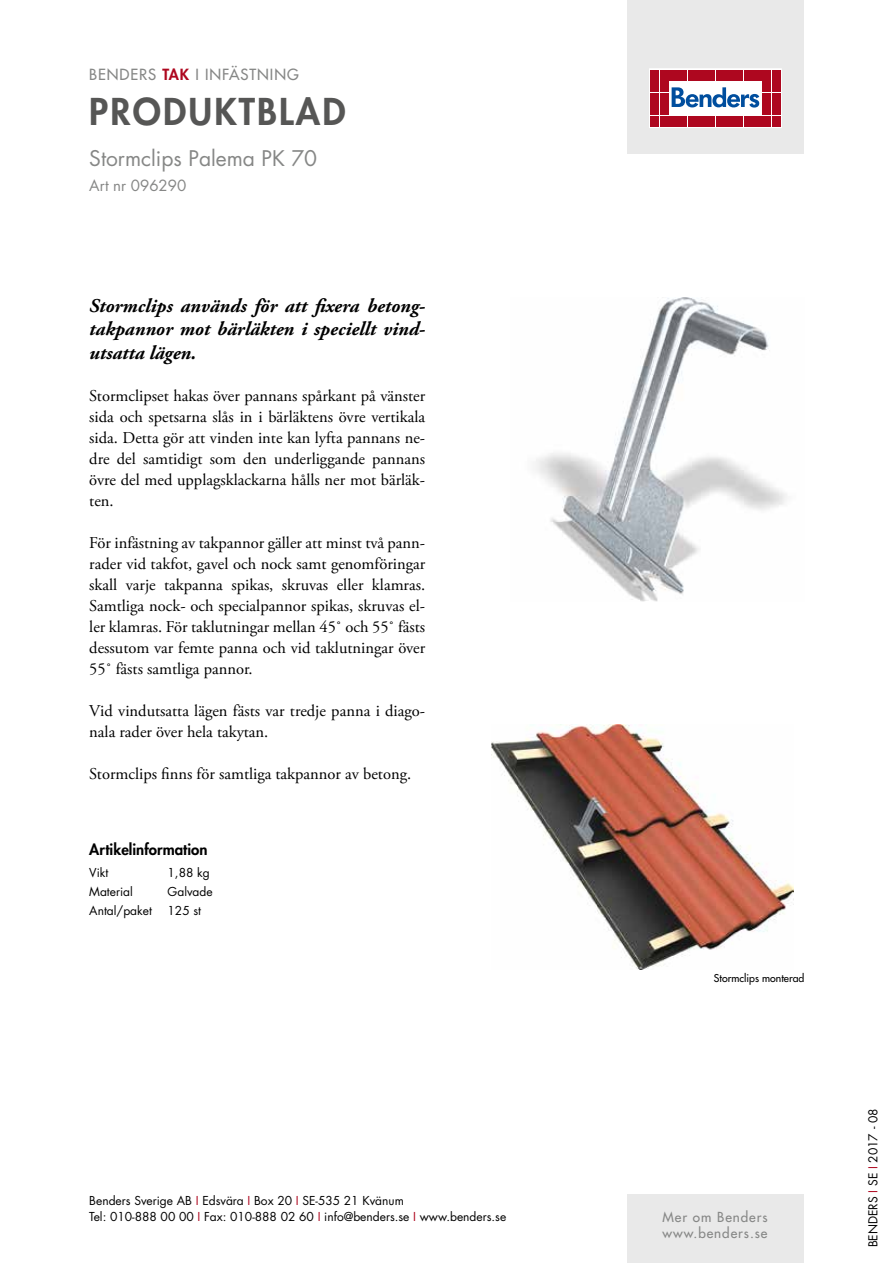
<style>
.page{position:relative;width:893px;height:1263px;background:#fff}
.page>*{position:absolute;margin:0;border:0;box-sizing:border-box;transform-origin:0 0}
.t1{font:800 36px "Futura Std";letter-spacing:.06em;color:#565655}
.t2{font:21px "Futura Std";color:#868786}
.t3{font:italic 700 19.5px/23.4px "Adobe Garamond Pro";color:#000;text-align:justify}
.t4{font:16.5px/21px "Adobe Garamond Pro";color:#000;text-align:justify}
.t5{font:500 15px "Futura Std";letter-spacing:.06em;color:#868786}
.t6{font:800 15px "Futura Std";color:#000}
.t7{font:15px "Futura Std";color:#868786}
.t8{font:500 13.5px/16.2px "Futura Std";letter-spacing:.07em;color:#868786}
.t9{font:12px/16.5px "Futura Std";color:#000}
.t10{font:500 10.5px "Futura Std";color:#000}
.s1{font-weight:800;color:#ae071f}
.s2{color:#ae071f}
</style>
<div class="page">
<div style="left:627px;top:0;width:177px;height:153px;background:#e9e9e9"></div>
<svg style="left:649px;top:69px;width:132px;height:59px;background:#eac2c8"></svg>
<div style="left:651px;top:70px;width:8px;height:10px;background:#ae071f"></div>
<div style="left:660px;top:70px;width:8px;height:10px;background:#ae071f"></div>
<div style="left:651px;top:81px;width:8px;height:11px;background:#ae071f"></div>
<div style="left:660px;top:81px;width:8px;height:11px;background:#ae071f"></div>
<div style="left:651px;top:93px;width:8px;height:10px;background:#ae071f"></div>
<div style="left:660px;top:93px;width:8px;height:10px;background:#ae071f"></div>
<div style="left:651px;top:104px;width:8px;height:11px;background:#ae071f"></div>
<div style="left:660px;top:104px;width:8px;height:11px;background:#ae071f"></div>
<div style="left:651px;top:116px;width:8px;height:10px;background:#ae071f"></div>
<div style="left:660px;top:116px;width:8px;height:10px;background:#ae071f"></div>
<div style="left:669px;top:70px;width:8px;height:10px;background:#ae071f"></div>
<div style="left:679px;top:70px;width:8px;height:10px;background:#ae071f"></div>
<div style="left:688px;top:70px;width:8px;height:10px;background:#ae071f"></div>
<div style="left:697px;top:70px;width:9px;height:10px;background:#ae071f"></div>
<div style="left:707px;top:70px;width:8px;height:10px;background:#ae071f"></div>
<div style="left:716px;top:70px;width:8px;height:10px;background:#ae071f"></div>
<div style="left:725px;top:70px;width:9px;height:10px;background:#ae071f"></div>
<div style="left:735px;top:70px;width:8px;height:10px;background:#ae071f"></div>
<div style="left:744px;top:70px;width:8px;height:10px;background:#ae071f"></div>
<div style="left:753px;top:70px;width:9px;height:10px;background:#ae071f"></div>
<div style="left:669px;top:116px;width:8px;height:10px;background:#ae071f"></div>
<div style="left:679px;top:116px;width:8px;height:10px;background:#ae071f"></div>
<div style="left:688px;top:116px;width:8px;height:10px;background:#ae071f"></div>
<div style="left:697px;top:116px;width:9px;height:10px;background:#ae071f"></div>
<div style="left:707px;top:116px;width:8px;height:10px;background:#ae071f"></div>
<div style="left:716px;top:116px;width:8px;height:10px;background:#ae071f"></div>
<div style="left:725px;top:116px;width:9px;height:10px;background:#ae071f"></div>
<div style="left:735px;top:116px;width:8px;height:10px;background:#ae071f"></div>
<div style="left:744px;top:116px;width:8px;height:10px;background:#ae071f"></div>
<div style="left:753px;top:116px;width:9px;height:10px;background:#ae071f"></div>
<div style="left:763px;top:70px;width:8px;height:10px;background:#ae071f"></div>
<div style="left:772px;top:70px;width:8px;height:10px;background:#ae071f"></div>
<div style="left:763px;top:81px;width:8px;height:11px;background:#ae071f"></div>
<div style="left:772px;top:81px;width:8px;height:11px;background:#ae071f"></div>
<div style="left:763px;top:93px;width:8px;height:10px;background:#ae071f"></div>
<div style="left:772px;top:93px;width:8px;height:10px;background:#ae071f"></div>
<div style="left:763px;top:104px;width:8px;height:11px;background:#ae071f"></div>
<div style="left:772px;top:104px;width:8px;height:11px;background:#ae071f"></div>
<div style="left:763px;top:116px;width:8px;height:10px;background:#ae071f"></div>
<div style="left:772px;top:116px;width:8px;height:10px;background:#ae071f"></div>
<svg style="left:672px;top:87px;width:87px;height:21px;background:#8fb1d4"></svg>
<div style="left:627px;top:1195px;width:177px;height:68px;background:#e9e9e9"></div>
<img style="left:535px;top:298px;width:252px;height:304px">
<img style="left:491px;top:725px;width:302px;height:244px">
<p class="t5" style="left:89px;top:65px;width:211px">BENDERS <span class="s1">TAK</span> I INFÄSTNING</p>
<h1 class="t1" style="left:89px;top:89px;width:258px">PRODUKTBLAD</h1>
<p class="t2" style="left:89px;top:145px;width:229px">Stormclips Palema PK 70</p>
<p class="t7" style="left:89px;top:176px;width:99px">Art nr 096290</p>
<p class="t3" style="left:89px;top:294px;width:337px">Stormclips används för att fixera betong&shy;takpannor mot bärläkten i speciellt vind&shy;utsatta lägen.</p>
<p class="t4" style="left:89px;top:385px;width:337px">Stormclipset hakas över pannans spårkant på vänster sida och spetsarna slås in i bärläktens övre vertikala sida. Detta gör att vinden inte kan lyfta pannans ne&shy;dre del samtidigt som den underliggande pannans övre del med upplagsklackarna hålls ner mot bärläk&shy;ten.</p>
<p class="t4" style="left:89px;top:532px;width:337px">För infästning av takpannor gäller att minst två pann&shy;rader vid takfot, gavel och nock samt genomföringar skall varje takpanna spikas, skruvas eller klamras.<br>Samtliga nock- och specialpannor spikas, skruvas el&shy;ler klamras. För taklutningar mellan 45˚ och 55˚ fästs dessutom var femte panna och vid taklutningar över 55˚ fästs samtliga pannor.</p>
<p class="t4" style="left:89px;top:700px;width:337px">Vid vindutsatta lägen fästs var tredje panna i diago&shy;nala rader över hela takytan.</p>
<p class="t4" style="left:89px;top:763px;width:323px">Stormclips finns för samtliga takpannor av betong.</p>
<p class="t6" style="left:89px;top:840px;width:120px">Artikelinformation</p>
<p class="t9" style="left:89px;top:864px;width:21px">Vikt</p>
<p class="t9" style="left:168px;top:864px;width:44px">1,88 kg</p>
<p class="t9" style="left:89px;top:883px;width:45px">Material</p>
<p class="t9" style="left:168px;top:883px;width:47px">Galvade</p>
<p class="t9" style="left:89px;top:902px;width:64px">Antal/paket</p>
<p class="t9" style="left:168px;top:902px;width:35px">125 st</p>
<p class="t9" style="left:89px;top:1192px;width:418px">Benders Sverige AB <span class="s2">I</span> Edsvära <span class="s2">I</span> Box 20 <span class="s2">I</span> SE-535 21 Kvänum<br>Tel: 010-888 00 00 <span class="s2">I</span> Fax: 010-888 02 60 <span class="s2">I</span> info@benders.se <span class="s2">I</span> www.benders.se</p>
<p class="t10" style="left:714px;top:971px;width:92px">Stormclips monterad</p>
<p class="t8" style="left:662px;top:1209px;width:107px">Mer om Benders www.benders.se</p>
<p class="t9" style="left:865px;top:1247px;width:140px;rotate:-90deg">BENDERS <span class="s2">I</span> SE <span class="s2">I</span> 2017 - 08</p>
</div>
